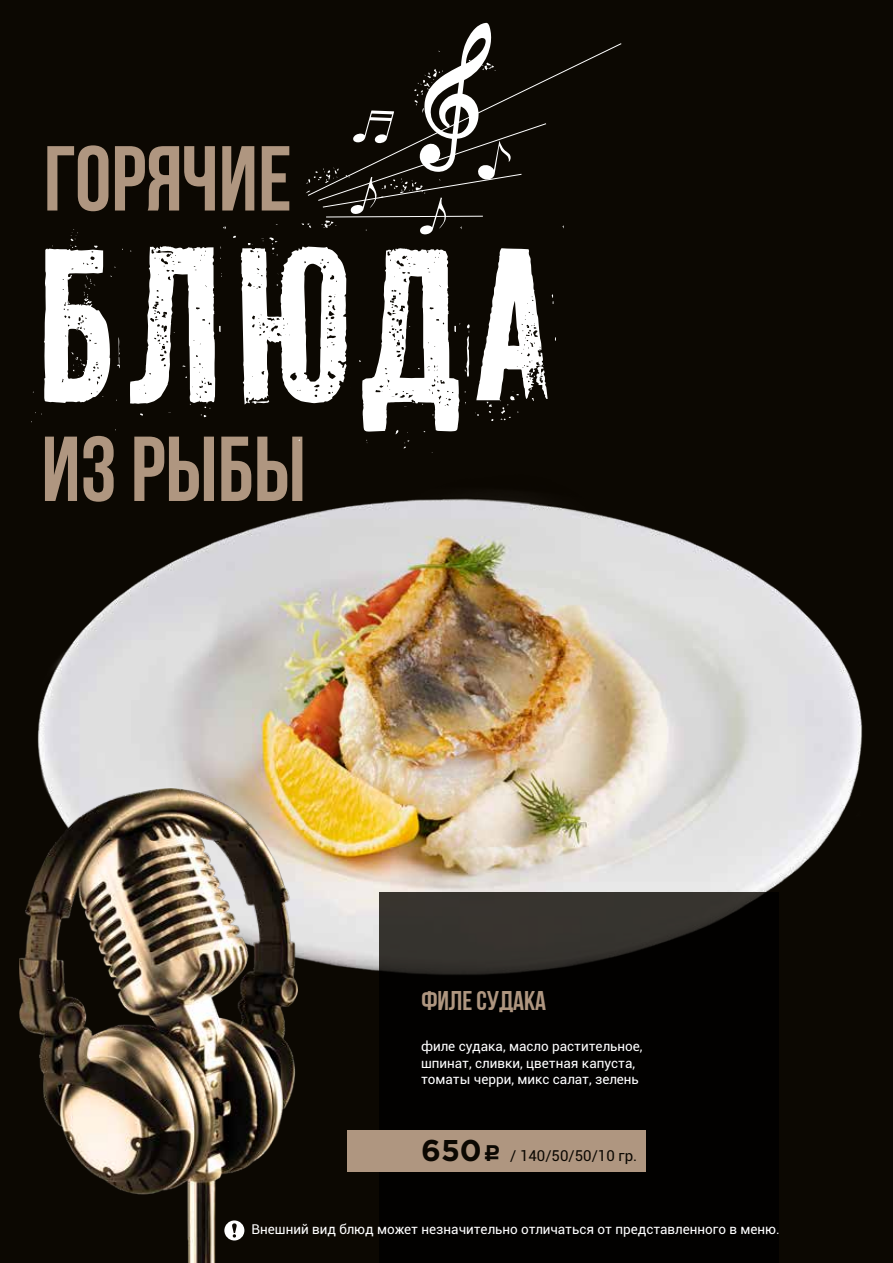
<style>
.page{position:relative;width:893px;height:1263px;background:#0c0802}
.page>*{position:absolute;margin:0;border:0;box-sizing:border-box;transform-origin:0 0}
.t1{font:207.15px "PF Fuel Pro";color:#fff}
.t2{font:91.95px "Bebas Neue Cyrillic";color:#af9680}
.t3{font:27px "Bebas Neue Cyrillic";color:#af9680}
.t4{font:15px "Roboto";color:#0c0802}
.t5{font:13.5px/16.2px "Roboto";color:#fff}
.s1{font-family:"Gotham Pro";font-weight:700;font-size:30px}
.s2{font-family:"ALS Rubl";font-size:22.5px}
</style>
<div class="page">
<svg style="left:306px;top:23px;width:241px;height:211px"></svg>
<img style="left:37px;top:498px;width:826px;height:497px">
<svg style="left:379px;top:893px;width:400px;height:238px;fill:#020100"></svg>
<div style="left:347px;top:1131px;width:299px;height:41px;background:#af9680"></div>
<img style="left:19px;top:788px;width:278px;height:475px">
<svg style="left:224px;top:1220px;width:20px;height:20px"></svg>
<h2 class="t2" style="left:44px;top:128px;width:249px">ГОРЯЧИЕ</h2>
<h1 class="t1" style="left:35px;top:187px;width:526px">БЛЮДА</h1>
<h2 class="t2" style="left:41px;top:418px;width:266px">ИЗ РЫБЫ</h2>
<h3 class="t3" style="left:422px;top:986px;width:126px">Филе судака</h3>
<p class="t5" style="left:421px;top:1038px;width:223px">филе судака, масло растительное, шпинат, сливки, цветная капуста, томаты черри, микс салат, зелень</p>
<p class="t4" style="left:421px;top:1145px;width:218px"><span class="s1">650</span><span class="s2">c</span> / 140/50/50/10 гр.</p>
<p class="t5" style="left:252px;top:1221px;width:530px">Внешний вид блюд может незначительно отличаться от представленного в меню.</p>
</div>
